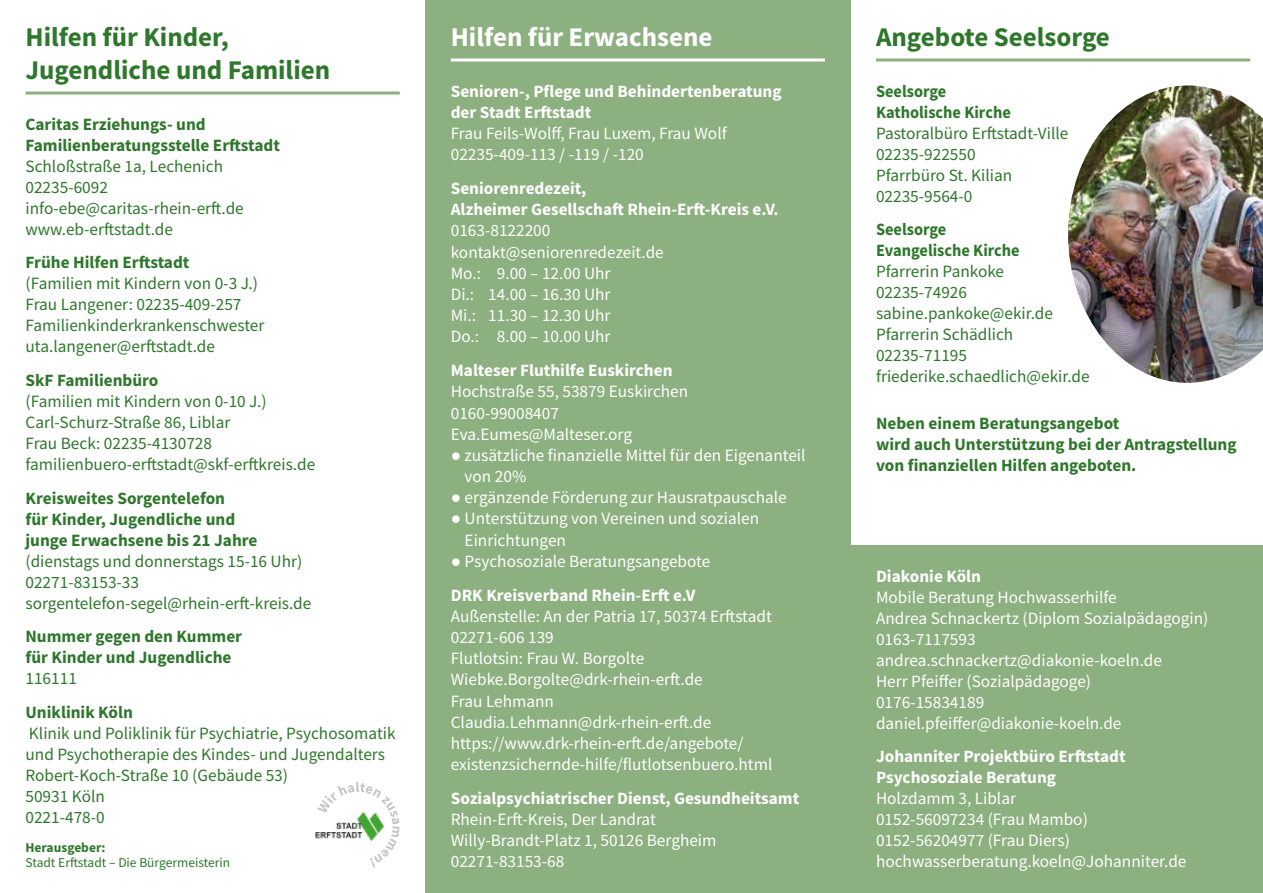
<style>
.page{position:relative;width:1263px;height:893px;background:#fff}
.page>*{position:absolute;margin:0;border:0;box-sizing:border-box;transform-origin:0 0}
.t1{font:700 27px/33px "Source Sans Pro";color:#2e772c}
.t2{font:700 27px "Source Sans Pro";color:#fff}
.t3{font:17.25px/21.1px "Source Sans Pro";color:#fff}
.t4{font:17.25px/21px "Source Sans Pro";color:#2e772c}
.t5{font:700 17.25px/21px "Source Sans Pro";color:#2e772c}
.t6{font:700 17.25px/21.1px "Source Sans Pro";color:#fff}
.t7{font:700 17.25px/21px "Source Sans Pro";color:#2e772c;scale:.95 1}
.t8{font:13.5px "Source Sans Pro";color:#2e772c}
.t9{font:700 13.5px "Source Sans Pro";color:#2e772c}
.s1{font-family:"Trebuchet MS"}
.s2{font-weight:700}
</style>
<div class="page">
<div style="left:425px;top:0;width:425px;height:893px;background:#8db080"></div>
<div style="left:850px;top:546px;width:413px;height:347px;background:#8db080"></div>
<hr style="left:876px;top:59px;width:374px;height:3px;background:#8db080">
<hr style="left:451px;top:59px;width:374px;height:3px;background:#fff">
<hr style="left:26px;top:92px;width:374px;height:3px;background:#8db080">
<img style="left:1068px;top:85px;width:195px;height:298px">
<img style="left:315px;top:832px;width:2px;height:7px">
<svg style="left:317px;top:782px;width:83px;height:85px"></svg>
<h1 class="t1" style="left:26px;top:20px;width:306px">Hilfen für Kinder,<br>Jugendliche und Familien</h1>
<p class="t5" style="left:26px;top:113px;width:256px">Caritas Erziehungs- und<br>Familienberatungsstelle Erftstadt</p>
<p class="t4" style="left:26px;top:155px;width:220px">Schloßstraße 1a, Lechenich<br>02235-6092 info-ebe@caritas-rhein-erft.de www.eb-erftstadt.de</p>
<p class="t5" style="left:26px;top:252px;width:166px">Frühe Hilfen Erftstadt</p>
<p class="t4" style="left:26px;top:273px;width:240px">(Familien mit Kindern von 0-3 J.)<br>Frau Langener: 02235-409-257<br>Familienkinderkrankenschwester uta.langener@erftstadt.de</p>
<p class="t5" style="left:26px;top:370px;width:134px">SkF Familienbüro</p>
<p class="t4" style="left:26px;top:391px;width:291px">(Familien mit Kindern von 0-10 J.)<br>Carl-Schurz-Straße 86, Liblar<br>Frau Beck: 02235-4130728 familienbuero-erftstadt@skf-erftkreis.de</p>
<p class="t5" style="left:26px;top:487px;width:233px">Kreisweites Sorgentelefon<br>für Kinder, Jugendliche und junge Erwachsene bis 21 Jahre</p>
<p class="t4" style="left:26px;top:550px;width:287px">(dienstags und donnerstags 15-16 Uhr)<br>02271-83153-33 sorgentelefon-segel@rhein-erft-kreis.de</p>
<p class="t5" style="left:26px;top:626px;width:218px">Nummer gegen den Kummer für Kinder und Jugendliche</p>
<p class="t4" style="left:26px;top:668px;width:53px">116111</p>
<p class="t5" style="left:26px;top:702px;width:109px">Uniklinik Köln</p>
<p class="t4" style="left:26px;top:723px;width:372px">Klinik und Poliklinik für Psychiatrie, Psychosomatik und Psychotherapie des Kindes- und Jugendalters<br>Robert-Koch-Straße 10 (Gebäude 53)<br>50931 Köln<br>0221-478-0</p>
<p class="t9" style="left:26px;top:839px;width:82px">Herausgeber:</p>
<p class="t8" style="left:26px;top:854px;width:206px">Stadt Erftstadt – Die Bürgermeisterin</p>
<h1 class="t2" style="left:451px;top:19px;width:263px">Hilfen für Erwachsene</h1>
<p class="t6" style="left:451px;top:80px;width:332px">Senioren-, Pflege und Behindertenberatung der Stadt Erftstadt</p>
<p class="t3" style="left:451px;top:123px;width:277px">Frau Feils-Wolff, Frau Luxem, Frau Wolf<br>02235-409-113 / -119 / -120</p>
<p class="t6" style="left:451px;top:178px;width:330px">Seniorenredezeit,<br>Alzheimer Gesellschaft Rhein-Erft-Kreis e.V.</p>
<p class="t3" style="left:451px;top:220px;width:215px">0163-8122200 kontakt@seniorenredezeit.de<br>Mo.: 9.00 – 12.00 Uhr<br>Di.: 14.00 – 16.30 Uhr<br>Mi.: 11.30 – 12.30 Uhr<br>Do.: 8.00 – 10.00 Uhr</p>
<p class="t6" style="left:451px;top:360px;width:223px">Malteser Fluthilfe Euskirchen</p>
<p class="t3" style="left:451px;top:381px;width:239px">Hochstraße 55, 53879 Euskirchen<br>0160-99008407<br>Eva.Eumes@Malteser.org</p>
<p class="t3" style="left:465px;top:444px;width:342px;text-indent:-14px"><span class="s1">●</span> zusätzliche finanzielle Mittel für den Eigenanteil von 20%</p>
<p class="t3" style="left:451px;top:487px;width:337px"><span class="s1">●</span> ergänzende Förderung zur Hausratpauschale</p>
<p class="t3" style="left:465px;top:508px;width:296px;text-indent:-14px"><span class="s1">●</span> Unterstützung von Vereinen und sozialen<br>Einrichtungen</p>
<p class="t3" style="left:451px;top:544px;width:261px;line-height:33.9px"><span class="s1">●</span> Psychosoziale Beratungsangebote<br><span class="s2">DRK Kreisverband Rhein-Erft e.V</span></p>
<p class="t3" style="left:451px;top:605px;width:323px">Außenstelle: An der Patria 17, 50374 Erftstadt 02271-606 139<br>Flutlotsin: Frau W. Borgolte Wiebke.Borgolte@drk-rhein-erft.de<br>Frau Lehmann Claudia.Lehmann@drk-rhein-erft.de https://www.drk-rhein-erft.de/angebote/ existenzsichernde-hilfe/flutlotsenbuero.html</p>
<p class="t6" style="left:451px;top:787px;width:350px">Sozialpsychiatrischer Dienst, Gesundheitsamt</p>
<p class="t3" style="left:451px;top:809px;width:267px">Rhein-Erft-Kreis, Der Landrat<br>Willy-Brandt-Platz 1, 50126 Bergheim<br>02271-83153-68</p>
<h1 class="t1" style="left:876px;top:20px;width:235px">Angebote Seelsorge</h1>
<p class="t7" style="left:876px;top:80px;width:143px">Seelsorge<br>Katholische Kirche</p>
<p class="t4" style="left:876px;top:122px;width:194px">Pastoralbüro Erftstadt-Ville<br>02235-922550<br>Pfarrbüro St. Kilian<br>02235-9564-0</p>
<p class="t7" style="left:876px;top:219px;width:153px">Seelsorge<br>Evangelische Kirche</p>
<p class="t4" style="left:876px;top:261px;width:215px">Pfarrerin Pankoke<br>02235-74926 sabine.pankoke@ekir.de<br>Pfarrerin Schädlich<br>02235-71195 friederike.schaedlich@ekir.de</p>
<p class="t5" style="left:876px;top:412px;width:362px">Neben einem Beratungsangebot<br>wird auch Unterstützung bei der Antragstellung von finanziellen Hilfen angeboten.</p>
<p class="t6" style="left:876px;top:565px;width:107px">Diakonie Köln</p>
<p class="t3" style="left:876px;top:586px;width:334px">Mobile Beratung Hochwasserhilfe<br>Andrea Schnackertz (Diplom Sozialpädagogin)<br>0163-7117593 andrea.schnackertz@diakonie-koeln.de<br>Herr Pfeiffer (Sozialpädagoge)<br>0176-15834189 daniel.pfeiffer@diakonie-koeln.de</p>
<p class="t6" style="left:876px;top:746px;width:251px">Johanniter Projektbüro Erftstadt<br>Psychosoziale Beratung</p>
<p class="t3" style="left:876px;top:788px;width:312px">Holzdamm 3, Liblar<br>0152-56097234 (Frau Mambo)<br>0152-56204977 (Frau Diers) hochwasserberatung.koeln@Johanniter.de</p>
</div>
